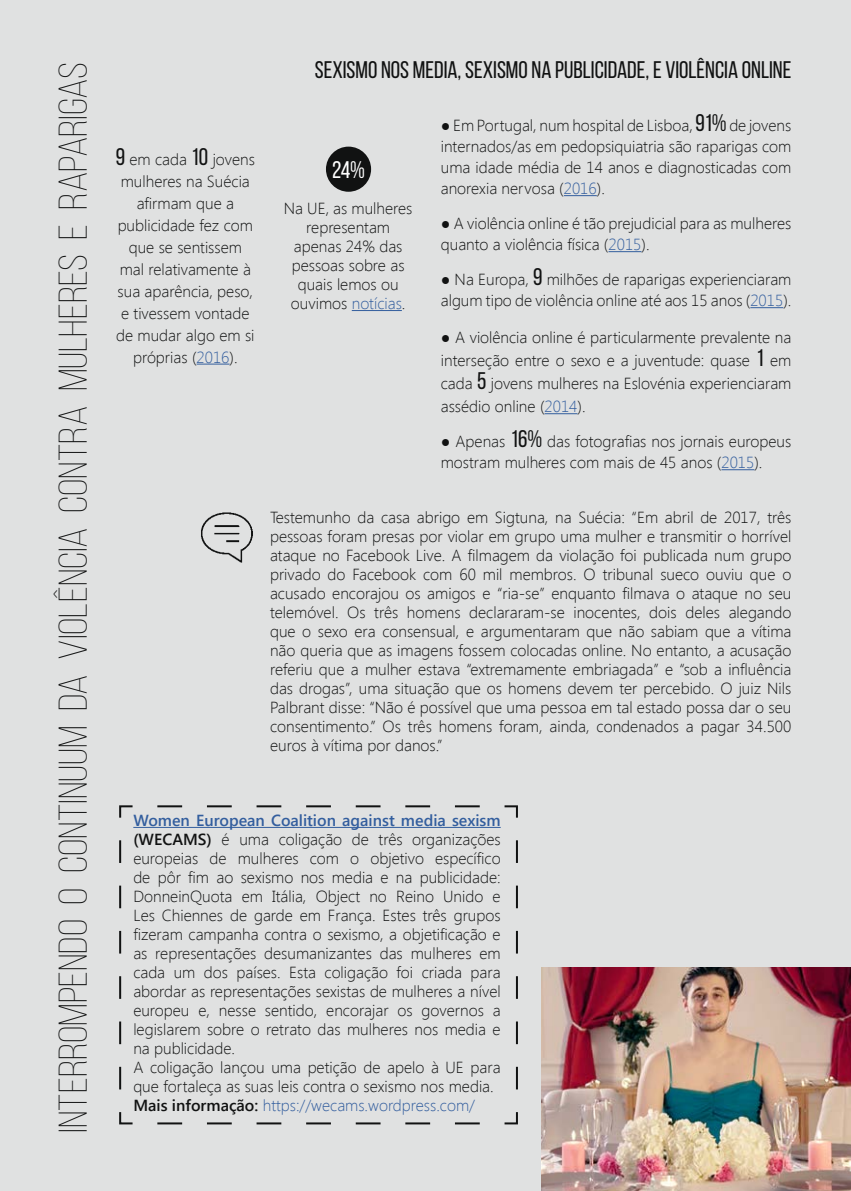
<style>
.page{position:relative;width:851px;height:1191px;background:#fff}
.page>*{position:absolute;margin:0;border:0;box-sizing:border-box;transform-origin:0 0}
.t1{font:300 40px "Bebas Neue";color:#111212;scale:1.15 1}
.t2{font:24px "Bebas Neue";color:#111212}
.t3{font:24px "Bebas Neue";color:#fff}
.t4{font:300 16px/19px "Segoe UI";color:#111212}
.s1{font-family:"Bebas Neue";font-weight:400;font-size:24px}
.s2{color:#335e9e}
.s3{font-weight:600;color:#335e9e}
.s4{font-weight:600}
</style>
<div class="page">
<div style="left:0;top:0;width:850px;height:1191px;background:#e0e1e1"></div>
<img style="left:542px;top:967px;width:308px;height:224px">
<img style="left:201px;top:512px;width:52px;height:51px">
<div style="left:327px;top:148px;width:43px;height:43px;background:#111212;border-radius:50%"></div>
<div style="left:326px;top:147px;width:45px;height:45px;border:2px solid #111212;border-radius:50%"></div>
<hr style="left:352px;top:310px;width:50px;height:1px;background:#335e9e">
<hr style="left:196px;top:363px;width:33px;height:1px;background:#335e9e">
<hr style="left:563px;top:195px;width:33px;height:1px;background:#335e9e">
<hr style="left:608px;top:251px;width:33px;height:1px;background:#335e9e">
<hr style="left:750px;top:307px;width:33px;height:1px;background:#335e9e">
<hr style="left:544px;top:413px;width:33px;height:1px;background:#335e9e">
<hr style="left:721px;top:469px;width:33px;height:1px;background:#335e9e">
<svg style="left:119px;top:805px;width:399px;height:320px"></svg>
<h1 class="t1" style="left:52px;top:1132px;width:933px;rotate:-90deg">INTERROMPENDO O CONTINUUM DA VIOLÊNCIA CONTRA MULHERES E RAPARIGAS</h1>
<p class="t4" style="left:116px;top:147px;width:141px;line-height:22px;text-align:center"><span class="s1">9</span> em cada <span class="s1">10</span> jovens mulheres na Suécia afirmam que a publicidade fez com que se sentissem mal relativamente à sua aparência, peso, e tivessem vontade de mudar algo em si próprias (<span class="s2">2016</span>).</p>
<h2 class="t2" style="left:315px;top:56px;width:478px">SEXISMO NOS MEDIA, SEXISMO NA PUBLICIDADE, E VIOLÊNCIA ONLINE</h2>
<h2 class="t3" style="left:332px;top:157px;width:34px">24%</h2>
<p class="t4" style="left:284px;top:198px;width:130px;text-align:center">Na UE, as mulheres representam apenas 24% das pessoas sobre as quais lemos ou ouvimos <span class="s2">notícias</span>.</p>
<p class="t4" style="left:440px;top:114px;width:352px;line-height:21px;text-align:justify">● Em Portugal, num hospital de Lisboa, <span class="s1">91%</span> de jovens internados/as em pedopsiquiatria são raparigas com uma idade média de 14 anos e diagnosticadas com anorexia nervosa (<span class="s2">2016</span>).</p>
<p class="t4" style="left:440px;top:212px;width:352px;line-height:21px">● A violência online é tão prejudicial para as mulheres quanto a violência física (<span class="s2">2015</span>).</p>
<p class="t4" style="left:440px;top:268px;width:352px;line-height:21px">● Na Europa, <span class="s1">9</span> milhões de raparigas experienciaram algum tipo de violência online até aos 15 anos (<span class="s2">2015</span>).</p>
<p class="t4" style="left:440px;top:325px;width:352px;line-height:23px;text-align:justify">● A violência online é particularmente prevalente na interseção entre o sexo e a juventude: quase <span class="s1">1</span> em cada <span class="s1">5</span> jovens mulheres na Eslovénia experienciaram assédio online (<span class="s2">2014</span>).</p>
<p class="t4" style="left:441px;top:430px;width:352px;line-height:21px">● Apenas <span class="s1">16%</span> das fotografias nos jornais europeus mostram mulheres com mais de 45 anos (<span class="s2">2015</span>).</p>
<p class="t4" style="left:270px;top:507px;width:523px;text-align:justify">Testemunho da casa abrigo em Sigtuna, na Suécia: “Em abril de 2017, três pessoas foram presas por violar em grupo uma mulher e transmitir o horrível ataque no Facebook Live. A filmagem da violação foi publicada num grupo privado do Facebook com 60 mil membros. O tribunal sueco ouviu que o acusado encorajou os amigos e “ria-se” enquanto filmava o ataque no seu telemóvel. Os três homens declararam-se inocentes, dois deles alegando que o sexo era consensual, e argumentaram que não sabiam que a vítima não queria que as imagens fossem colocadas online. No entanto, a acusação referiu que a mulher estava “extremamente embriagada” e “sob a influência das drogas”, uma situação que os homens devem ter percebido. O juiz Nils Palbrant disse: “Não é possível que uma pessoa em tal estado possa dar o seu consentimento.” Os três homens foram, ainda, condenados a pagar 34.500 euros à vítima por danos.”</p>
<p class="t4" style="left:133px;top:810px;width:369px"><span class="s3">Women European Coalition against media sexism </span><span class="s4">(WECAMS)</span> é uma coligação de três organizações europeias de mulheres com o objetivo específico de pôr fim ao sexismo nos media e na publicidade:<br>DonneinQuota em Itália, Object no Reino Unido e Les Chiennes de garde em França. Estes três grupos fizeram campanha contra o sexismo, a objetificação e as representações desumanizantes das mulheres em cada um dos países. Esta coligação foi criada para abordar as representações sexistas de mulheres a nível europeu e, nesse sentido, encorajar os governos a legislarem sobre o retrato das mulheres nos media e na publicidade.<br>A coligação lançou uma petição de apelo à UE para que fortaleça as suas leis contra o sexismo nos media.<br><span class="s4">Mais informação:</span> <span class="s2">https://wecams.wordpress.com/</span></p>
</div>
